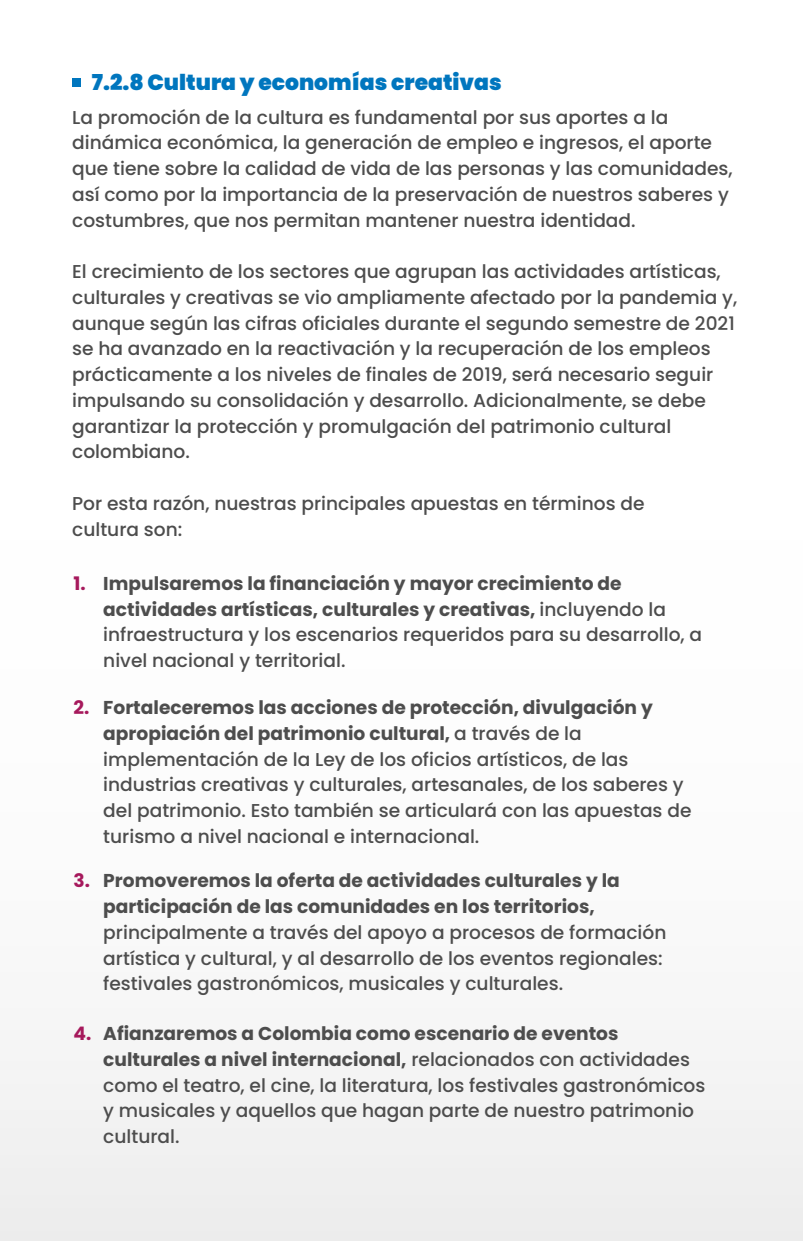
<style>
.page{position:relative;width:803px;height:1241px;background:#fff}
.page>*{position:absolute;margin:0;border:0;box-sizing:border-box;transform-origin:0 0}
.t1{font:900 21.88px "Poppins";color:#0076be}
.t2{font:500 18.64px/25.7px "Poppins";color:#4d4d4d}
.t3{font:700 18.64px/25.7px "Poppins";color:#4d4d4d}
.t4{font:700 18.64px "Poppins";color:#a6195c}
.s1{font-weight:700}
</style>
<div class="page">
<div style="left:0;top:78px;width:803px;height:1162px;background:linear-gradient(to right,#fbfbfb,#fbfbfb)"></div>
<div style="left:72px;top:78px;width:9px;height:9px;background:#0076be"></div>
<p class="t1" style="left:92px;top:69px;width:412px">7.2.8 Cultura y economías creativas</p>
<p class="t2" style="left:72px;top:104px;width:662px">La promoción de la cultura es fundamental por sus aportes a la dinámica económica, la generación de empleo e ingresos, el aporte que tiene sobre la calidad de vida de las personas y las comunidades, así como por la importancia de la preservación de nuestros saberes y costumbres, que nos permitan mantener nuestra identidad.</p>
<p class="t2" style="left:72px;top:259px;width:667px">El crecimiento de los sectores que agrupan las actividades artísticas, culturales y creativas se vio ampliamente afectado por la pandemia y, aunque según las cifras oficiales durante el segundo semestre de 2021 se ha avanzado en la reactivación y la recuperación de los empleos prácticamente a los niveles de finales de 2019, será necesario seguir impulsando su consolidación y desarrollo. Adicionalmente, se debe garantizar la protección y promulgación del patrimonio cultural colombiano.</p>
<p class="t2" style="left:72px;top:490px;width:574px">Por esta razón, nuestras principales apuestas en términos de cultura son:</p>
<p class="t2" style="left:103px;top:570px;width:600px"><span class="s1">Impulsaremos la financiación y mayor crecimiento de actividades artísticas, culturales y creativas,</span> incluyendo la infraestructura y los escenarios requeridos para su desarrollo, a nivel nacional y territorial.</p>
<p class="t4" style="left:73px;top:572px;width:14px">1.</p>
<p class="t4" style="left:73px;top:696px;width:17px">2.</p>
<p class="t2" style="left:103px;top:694px;width:590px"><span class="s1">Fortaleceremos las acciones de protección, divulgación y apropiación del patrimonio cultural,</span> a través de la implementación de la Ley de los oficios artísticos, de las industrias creativas y culturales, artesanales, de los saberes y del patrimonio. Esto también se articulará con las apuestas de turismo a nivel nacional e internacional.</p>
<p class="t4" style="left:73px;top:869px;width:18px">3.</p>
<p class="t3" style="left:103px;top:867px;width:518px">Promoveremos la oferta de actividades culturales y la participación de las comunidades en los territorios,</p>
<p class="t2" style="left:103px;top:919px;width:565px">principalmente a través del apoyo a procesos de formación artística y cultural, y al desarrollo de los eventos regionales: festivales gastronómicos, musicales y culturales.</p>
<p class="t4" style="left:73px;top:1022px;width:19px">4.</p>
<p class="t2" style="left:103px;top:1020px;width:604px"><span class="s1">Afianzaremos a Colombia como escenario de eventos culturales a nivel internacional,</span> relacionados con actividades como el teatro, el cine, la literatura, los festivales gastronómicos y musicales y aquellos que hagan parte de nuestro patrimonio cultural.</p>
</div>
